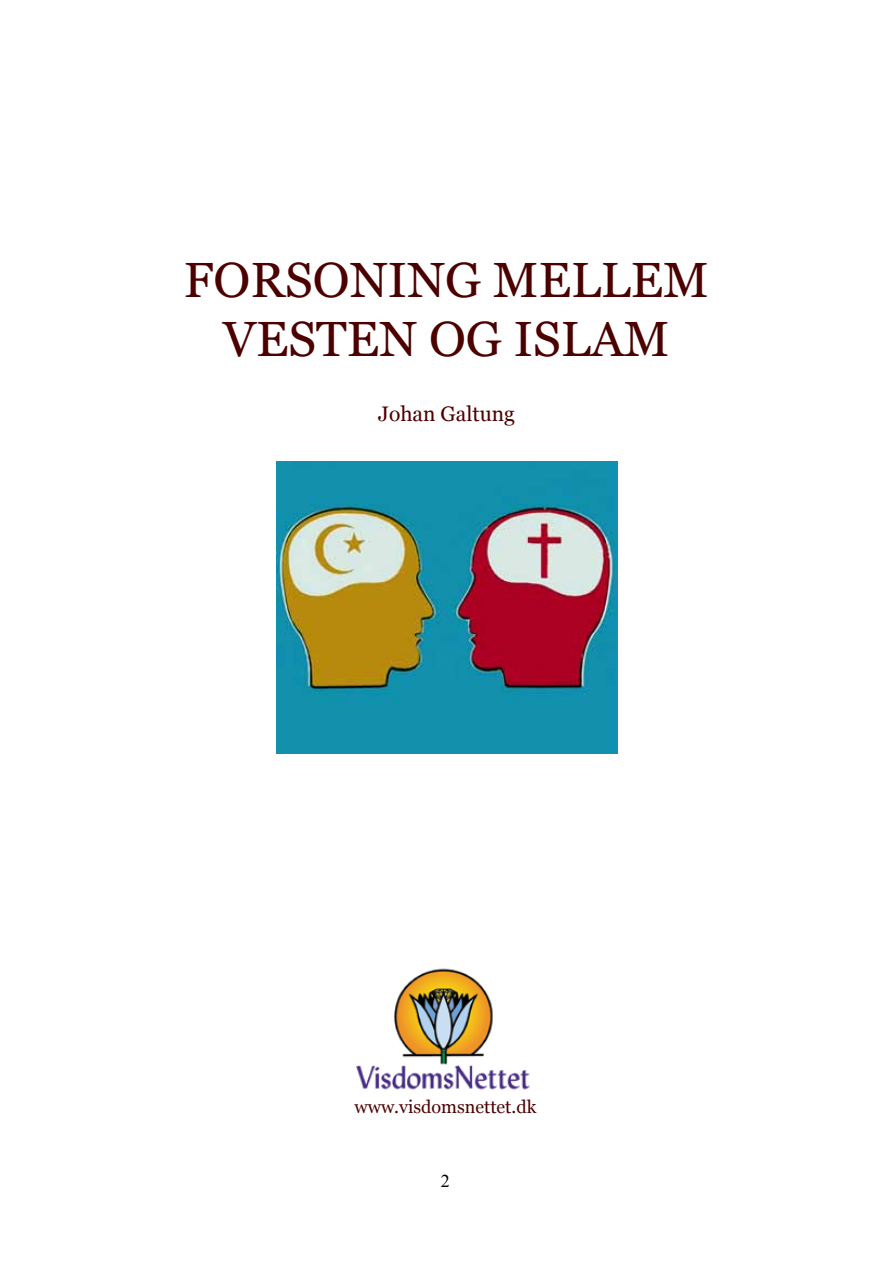
<style>
.page{position:relative;width:893px;height:1263px;background:#fff}
.page>*{position:absolute;margin:0;border:0;box-sizing:border-box;transform-origin:0 0}
.t1{font:49.5px/59.4px "Georgia";color:#4c0000;text-align:center}
.t2{font:21px "Georgia";color:#4c0000}
.t3{font:18px "Georgia";color:#4c0000}
.t4{font:18px "Times New Roman";color:#000}
</style>
<div class="page">
<img style="left:356px;top:968px;width:174px;height:122px">
<img style="left:277px;top:461px;width:340px;height:293px">
<p class="t1" style="left:184px;top:251px;width:527px">FORSONING MELLEM<br>VESTEN OG ISLAM</p>
<p class="t2" style="left:378px;top:401px;width:138px">Johan Galtung</p>
<p class="t3" style="left:354px;top:1096px;width:183px">www.visdomsnettet.dk</p>
<p class="t4" style="left:441px;top:1169px;width:10px">2</p>
</div>
